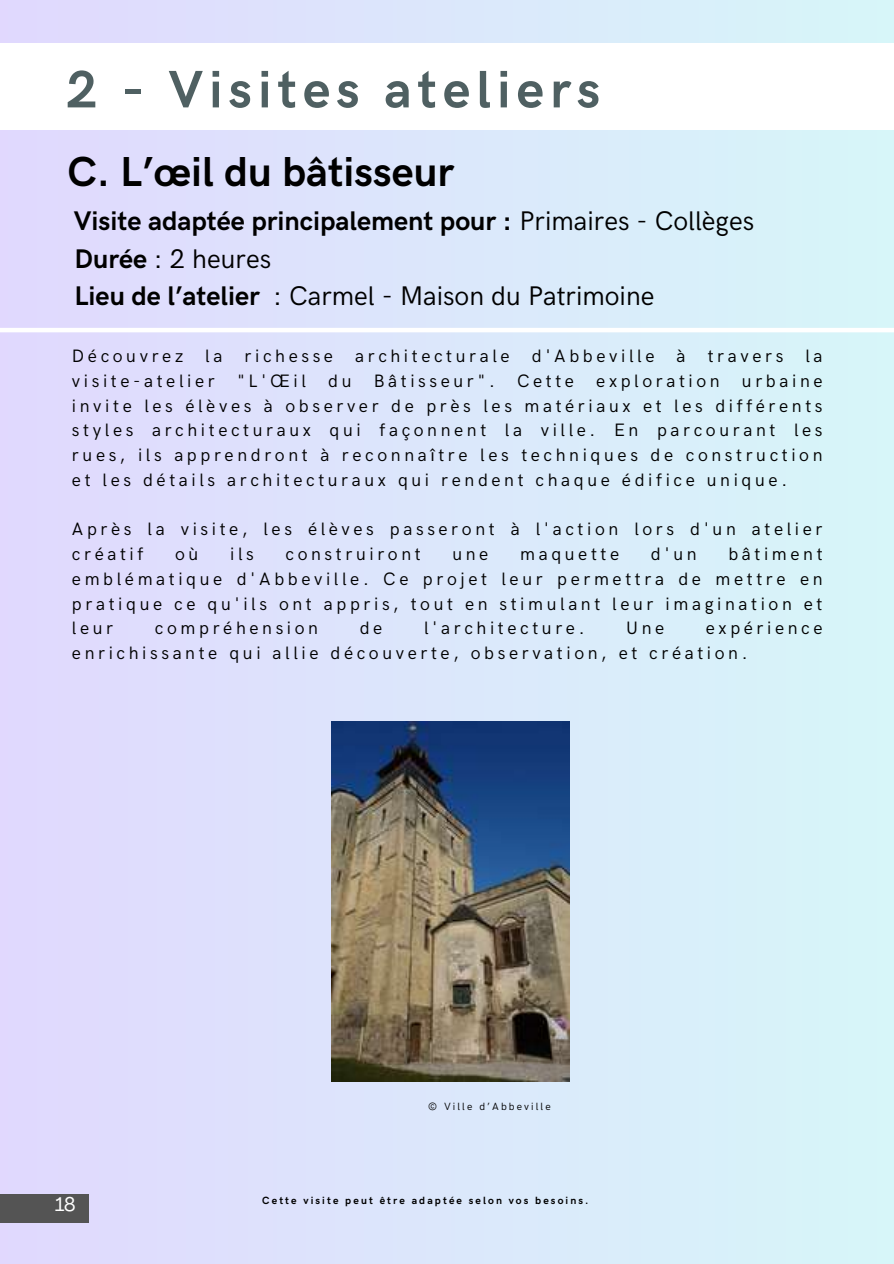
<style>
.page{position:relative;width:894px;height:1264px;background:#fff}
.page>*{position:absolute;margin:0;border:0;box-sizing:border-box;transform-origin:0 0}
.t1{font:700 52.8px "HK Grotesk";letter-spacing:.11em;color:#4f6062}
.t2{font:700 42px "HK Grotesk";color:#000}
.t3{font:700 27px/37.2px "HK Grotesk";color:#000}
.t4{font:19.5px "Agrandir";color:#fff}
.t5{font:18px/24.8px "HK Grotesk";letter-spacing:.2em;color:#000;text-align:justify}
.t6{font:700 10.5px "HK Grotesk";letter-spacing:.2em;color:#000}
.t7{font:10.5px "HK Grotesk";letter-spacing:.2em;color:#000}
.s1{font-weight:400}
</style>
<div class="page">
<div style="left:0;top:0;width:893px;height:1263px;background:linear-gradient(to right,#e0d8fe,#d6f6f9)"></div>
<div style="left:0;top:43px;width:893px;height:87px;background:#fff"></div>
<div style="left:0;top:1193px;width:89px;height:29px;background:#545454"></div>
<hr style="left:0;top:328px;width:893px;height:4px;background:#fff">
<img style="left:331px;top:722px;width:239px;height:358px">
<h1 class="t1" style="left:66px;top:60px;width:535px">2 - Visites ateliers</h1>
<h2 class="t2" style="left:67px;top:149px;width:388px">C. L’œil du bâtisseur</h2>
<h3 class="t3" style="left:74px;top:204px;width:681px">Visite adaptée principalement pour : <span class="s1">Primaires - Collèges<br></span>Durée <span class="s1">: 2 heures<br></span>Lieu de l’atelier <span class="s1">: Carmel - Maison du Patrimoine</span></h3>
<p class="t5" style="left:72px;top:344px;width:751px">Découvrez la richesse architecturale d'Abbeville à travers la visite-atelier "L'Œil du Bâtisseur". Cette exploration urbaine invite les élèves à observer de près les matériaux et les différents styles architecturaux qui façonnent la ville. En parcourant les rues, ils apprendront à reconnaître les techniques de construction et les détails architecturaux qui rendent chaque édifice unique.</p>
<p class="t5" style="left:72px;top:517px;width:751px">Après la visite, les élèves passeront à l'action lors d'un atelier créatif</p>
<p class="t5" style="left:72px;top:542px;width:751px;text-indent:656px">bâtiment emblématique d'Abbeville. Ce projet leur permettra de mettre en pratique ce qu'ils ont appris, tout en stimulant leur imagination et leur</p>
<p class="t5" style="left:175px;top:542px;width:25px">où</p>
<p class="t5" style="left:230px;top:542px;width:25px">ils</p>
<p class="t5" style="left:285px;top:542px;width:137px">construiront</p>
<p class="t5" style="left:452px;top:542px;width:37px">une</p>
<p class="t5" style="left:520px;top:542px;width:100px">maquette</p>
<p class="t5" style="left:650px;top:542px;width:47px">d'un</p>
<p class="t5" style="left:155px;top:616px;width:164px">compréhension</p>
<p class="t5" style="left:359px;top:616px;width:24px">de</p>
<p class="t5" style="left:424px;top:616px;width:162px">l'architecture.</p>
<p class="t5" style="left:626px;top:616px;width:40px">Une</p>
<p class="t5" style="left:72px;top:616px;width:751px;text-indent:633px">expérience enrichissante qui allie découverte, observation, et création.</p>
<p class="t4" style="left:55px;top:1196px;width:22px">18</p>
<p class="t7" style="left:428px;top:1100px;width:124px">© Ville d’Abbeville</p>
<p class="t6" style="left:262px;top:1194px;width:328px">Cette visite peut être adaptée selon vos besoins.</p>
</div>
